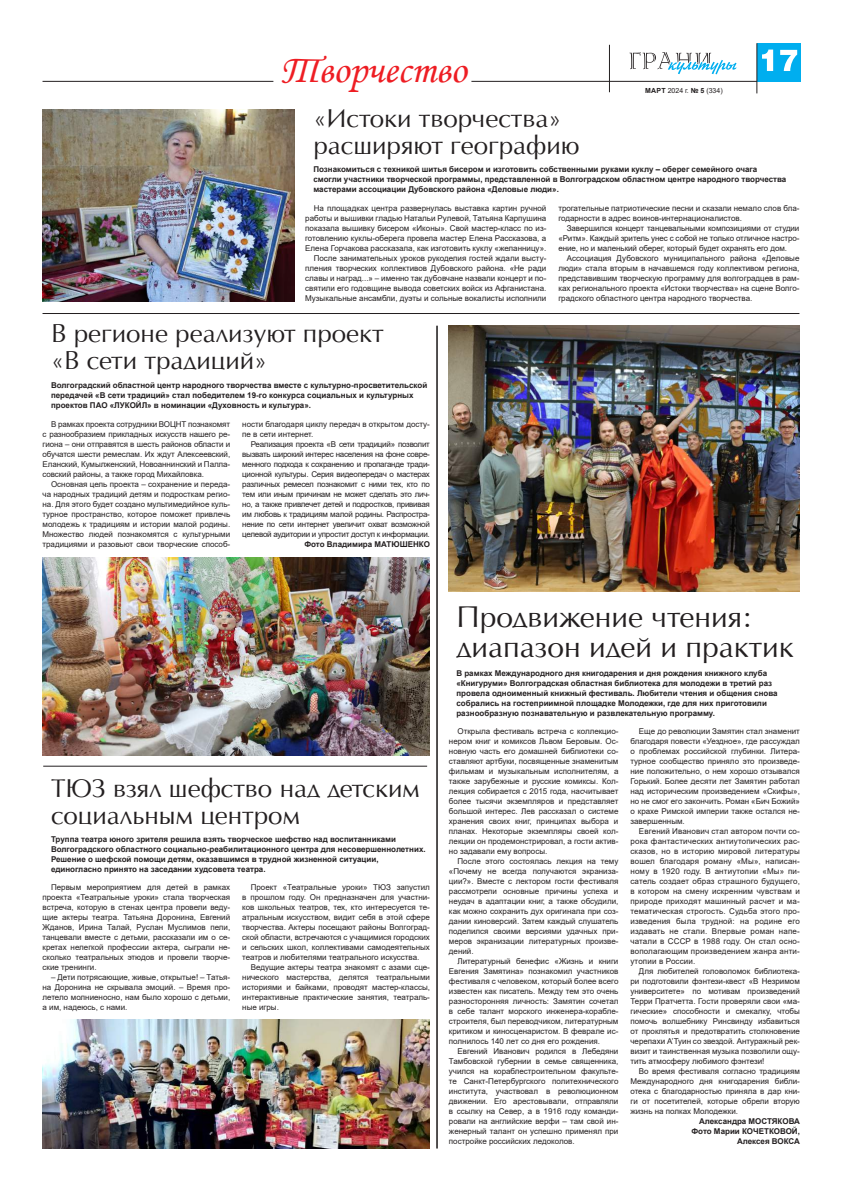
<style>
.page{position:relative;width:842px;height:1191px;background:#fff}
.page>*{position:absolute;margin:0;border:0;box-sizing:border-box;transform-origin:0 0}
.t1{font:40px "Monotype Corsiva";color:#ee1d23}
.t2{font:30px/30px "AG Opus High Resolution";color:#231f20}
.t3{font:26px/27px "AG Opus High Resolution";color:#231f20}
.t4{font:8px/10px "Arial";color:#231f20;text-align:justify}
.t5{font:700 8px/10px "Arial";color:#231f20}
.t6{font:7px "Arial";color:#231f20}
.s1{font-weight:700}
</style>
<div class="page">
<hr style="left:471px;top:81px;width:330px;height:1px;background:#231f20">
<hr style="left:609px;top:45px;width:1px;height:47px;background:#231f20">
<div style="left:757px;top:43px;width:44px;height:39px;background:#00aeef"></div>
<hr style="left:757px;top:43px;width:1px;height:50px;background:#231f20">
<svg style="left:762px;top:50px;width:35px;height:21px"></svg>
<svg style="left:629px;top:52px;width:108px;height:23px"></svg>
<hr style="left:43px;top:81px;width:230px;height:1px;background:#231f20">
<img style="left:42px;top:110px;width:252px;height:191px">
<hr style="left:43px;top:313px;width:756px;height:1px;background:#231f20">
<img style="left:448px;top:326px;width:351px;height:265px">
<hr style="left:437px;top:326px;width:1px;height:822px;background:#231f20">
<img style="left:43px;top:558px;width:387px;height:197px">
<hr style="left:43px;top:766px;width:384px;height:1px;background:#231f20">
<img style="left:43px;top:1019px;width:387px;height:129px">
<h1 class="t1" style="left:281px;top:46px;width:187px">Творчество</h1>
<p class="t6" style="left:645px;top:85px;width:79px"><span class="s1">МАРТ</span> 2024 г. <span class="s1">№ 5</span> (334)</p>
<h3 class="t3" style="left:313px;top:105px;width:268px">«Истоки творчества» расширяют географию</h3>
<p class="t5" style="left:313px;top:165px;width:474px">Познакомиться с техникой шитья бисером и изготовить собственными руками куклу – оберег семейного очага смогли участники творческой программы, представленной в Волгоградском областном центре народного творчества мастерами ассоциации Дубовского района «Деловые люди».</p>
<p class="t4" style="left:305px;top:203px;width:243px;text-align:right">На площадках центра развернулась выставка картин ручной работы и вышивки гладью Натальи Рулевой, Татьяна Карпушина показала вышивку бисером «Иконы». Свой мастер-класс по из&shy;готовлению куклы-оберега провела мастер Елена Рассказова, а Елена Горчакова рассказала, как изготовить куклу «желанницу».<br>После занимательных уроков рукоделия гостей ждали высту&shy;пления творческих коллективов Дубовского района. «Не ради славы и наград...» – именно так дубовчане назвали концерт и по&shy;святили его годовщине вывода советских войск из Афганистана.<br>Музыкальные ансамбли, дуэты и сольные вокалисты исполнили</p>
<p class="t4" style="left:558px;top:203px;width:243px">трогательные патриотические песни и сказали немало слов бла&shy;годарности в адрес воинов-интернационалистов.</p>
<p class="t4" style="left:558px;top:223px;width:243px;text-indent:9px">Завершился концерт танцевальными композициями от студии «Ритм». Каждый зритель унес с собой не только отличное настро&shy;ение, но и маленький оберег, который будет охранять его дом.</p>
<p class="t4" style="left:558px;top:253px;width:243px;text-indent:9px">Ассоциация Дубовского муниципального района «Деловые люди» стала вторым в начавшемся году коллективом региона, представившим творческую программу для волгоградцев в рам&shy;ках регионального проекта «Истоки творчества» на сцене Волго&shy;градского областного центра народного творчества.</p>
<h3 class="t3" style="left:51px;top:320px;width:334px">В регионе реализуют проект «В сети традиций»</h3>
<p class="t5" style="left:51px;top:380px;width:378px">Волгоградский областной центр народного творчества вместе с культурно-просветительской передачей «В сети традиций» стал победителем 19-го конкурса социальных и культурных проектов ПАО «ЛУКОЙЛ» в номинации «Духовность и культура».</p>
<p class="t4" style="left:43px;top:419px;width:189px;text-indent:9px">В рамках проекта сотрудники ВОЦНТ познакомят с разнообразием прикладных искусств нашего ре&shy;гиона – они отправятся в шесть районов области и обучатся шести ремеслам. Их ждут Алексеевский, Еланский, Кумылженский, Новоаннинский и Палла&shy;совский районы, а также город Михайловка.</p>
<p class="t4" style="left:43px;top:479px;width:189px;text-indent:9px">Основная цель проекта – сохранение и переда&shy;ча народных традиций детям и подросткам регио&shy;на. Для этого будет создано мультимедийное куль&shy;турное пространство, которое поможет привлечь молодежь к традициям и истории малой родины.<br>Множество людей познакомятся с культурными традициями и разовьют свои творческие способ-</p>
<p class="t4" style="left:242px;top:419px;width:189px">ности благодаря циклу передач в открытом досту&shy;пе в сети интернет.</p>
<p class="t4" style="left:242px;top:439px;width:189px;text-indent:9px">Реализация проекта «В сети традиций» позволит вызвать широкий интерес населения на фоне совре&shy;менного подхода к сохранению и пропаганде тради&shy;ционной культуры. Серия видеопередач о мастерах различных ремесел познакомит с ними тех, кто по тем или иным причинам не может сделать это лич&shy;но, а также привлечет детей и подростков, прививая им любовь к традициям малой родины. Распростра&shy;нение по сети интернет увеличит охват возможной целевой аудитории и упростит доступ к информации.</p>
<p class="t5" style="left:304px;top:539px;width:127px">Фото Владимира МАТЮШЕНКО</p>
<h3 class="t3" style="left:51px;top:774px;width:370px">ТЮЗ взял шефство над детским социальным центром</h3>
<p class="t5" style="left:51px;top:834px;width:376px">Труппа театра юного зрителя решила взять творческое шефство над воспитанниками Волгоградского областного социально-реабилитационного центра для несовершеннолетних.<br>Решение о шефской помощи детям, оказавшимся в трудной жизненной ситуации, единогласно принято на заседании худсовета театра.</p>
<p class="t4" style="left:43px;top:882px;width:189px;text-indent:9px">Первым мероприятием для детей в рамках проекта «Театральные уроки» стала творческая встреча, которую в стенах центра провели веду&shy;щие актеры театра. Татьяна Доронина, Евгений Жданов, Ирина Талай, Руслан Муслимов пели, танцевали вместе с детьми, рассказали им о се&shy;кретах нелегкой профессии актера, сыграли не&shy;сколько театральных этюдов и провели творче&shy;ские тренинги.</p>
<p class="t4" style="left:43px;top:972px;width:189px;text-indent:9px">– Дети потрясающие, живые, открытые! – Татья&shy;на Доронина не скрывала эмоций. – Время про&shy;летело молниеносно, нам было хорошо с детьми, а им, надеюсь, с нами.</p>
<p class="t4" style="left:242px;top:882px;width:189px;text-indent:9px">Проект «Театральные уроки» ТЮЗ запустил в прошлом году. Он предназначен для участни&shy;ков школьных театров, тех, кто интересуется те&shy;атральным искусством, видит себя в этой сфере творчества. Актеры посещают районы Волгоград&shy;ской области, встречаются с учащимися городских и сельских школ, коллективами самодеятельных театров и любителями театрального искусства.</p>
<p class="t4" style="left:242px;top:962px;width:189px;text-indent:9px">Ведущие актеры театра знакомят с азами сце&shy;нического мастерства, делятся театральными историями и байками, проводят мастер-классы, интерактивные практические занятия, театраль&shy;ные игры.</p>
<h2 class="t2" style="left:456px;top:602px;width:339px">Продвижение чтения: диапазон идей и практик</h2>
<p class="t5" style="left:456px;top:668px;width:323px">В рамках Международного дня книгодарения и дня рождения книжного клуба «Книгуруми» Волгоградская областная библиотека для молодежи в третий раз провела одноименный книжный фестиваль. Любители чтения и общения снова собрались на гостеприимной площадке Молодежки, где для них приготовили разнообразную познавательную и развлекательную программу.</p>
<p class="t4" style="left:449px;top:726px;width:171px;text-indent:9px">Открыла фестиваль встреча с коллекцио&shy;нером книг и комиксов Львом Беровым. Ос&shy;новную часть его домашней библиотеки со&shy;ставляют артбуки, посвященные знаменитым фильмам и музыкальным исполнителям, а также зарубежные и русские комиксы. Кол&shy;лекция собирается с 2015 года, насчитывает более тысячи экземпляров и представляет большой интерес. Лев рассказал о системе хранения своих книг, принципах выбора и планах. Некоторые экземпляры своей кол&shy;лекции он продемонстрировал, а гости актив&shy;но задавали ему вопросы.</p>
<p class="t4" style="left:449px;top:856px;width:171px;text-indent:9px">После этого состоялась лекция на тему «Почему не всегда получаются экраниза&shy;ции?». Вместе с лектором гости фестиваля рассмотрели основные причины успеха и неудач в адаптации книг, а также обсудили, как можно сохранить дух оригинала при соз&shy;дании киноверсий. Затем каждый слушатель поделился своими версиями удачных при&shy;меров экранизации литературных произве&shy;дений.</p>
<p class="t4" style="left:449px;top:956px;width:171px;text-indent:9px">Литературный бенефис «Жизнь и книги Евгения Замятина» познакомил участников фестиваля с человеком, который более всего известен как писатель. Между тем это очень разносторонняя личность: Замятин сочетал в себе талант морского инженера-корабле&shy;строителя, был переводчиком, литературным критиком и киносценаристом. В феврале ис&shy;полнилось 140 лет со дня его рождения.</p>
<p class="t4" style="left:449px;top:1046px;width:171px;text-indent:9px">Евгений Иванович родился в Лебедяни Тамбовской губернии в семье священника, учился на кораблестроительном факульте&shy;те Санкт-Петербургского политехнического института, участвовал в революционном движении. Его арестовывали, отправляли в ссылку на Север, а в 1916 году команди&shy;ровали на английские верфи – там свой ин&shy;женерный талант он успешно применял при постройке российских ледоколов.</p>
<p class="t4" style="left:630px;top:726px;width:171px;text-indent:9px">Еще до революции Замятин стал знаменит благодаря повести «Уездное», где рассуждал о проблемах российской глубинки. Литера&shy;турное сообщество приняло это произведе&shy;ние положительно, о нем хорошо отзывался Горький. Более десяти лет Замятин работал над историческим произведением «Скифы», но не смог его закончить. Роман «Бич Божий» о крахе Римской империи также остался не&shy;завершенным.</p>
<p class="t4" style="left:630px;top:826px;width:171px;text-indent:9px">Евгений Иванович стал автором почти со&shy;рока фантастических антиутопических рас&shy;сказов, но в историю мировой литературы вошел благодаря роману «Мы», написан&shy;ному в 1920 году. В антиутопии «Мы» пи&shy;сатель создает образ страшного будущего, в котором на смену искренним чувствам и природе приходят машинный расчет и ма&shy;тематическая строгость. Судьба этого про&shy;изведения была трудной: на родине его издавать не стали. Впервые роман напе&shy;чатали в СССР в 1988 году. Он стал осно&shy;вополагающим произведением жанра анти&shy;утопии в России.</p>
<p class="t4" style="left:630px;top:966px;width:171px;text-indent:9px">Для любителей головоломок библиотека&shy;ри подготовили фэнтези-квест «В Незримом университете» по мотивам произведений Терри Пратчетта. Гости проверяли свои «ма&shy;гические» способности и смекалку, чтобы помочь волшебнику Ринсвинду избавиться от проклятья и предотвратить столкновение черепахи А’Туин со звездой. Антуражный рек&shy;визит и таинственная музыка позволили ощу&shy;тить атмосферу любимого фэнтези!</p>
<p class="t4" style="left:630px;top:1066px;width:171px;text-indent:9px">Во время фестиваля согласно традициям Международного дня книгодарения библи&shy;отека с благодарностью приняла в дар кни&shy;ги от посетителей, которые обрели вторую жизнь на полках Молодежки.</p>
<p class="t5" style="left:691px;top:1116px;width:110px;text-align:right">Александра МОСТЯКОВА<br>Фото Марии КОЧЕТКОВОЙ,<br>Алексея ВОКСА</p>
</div>
